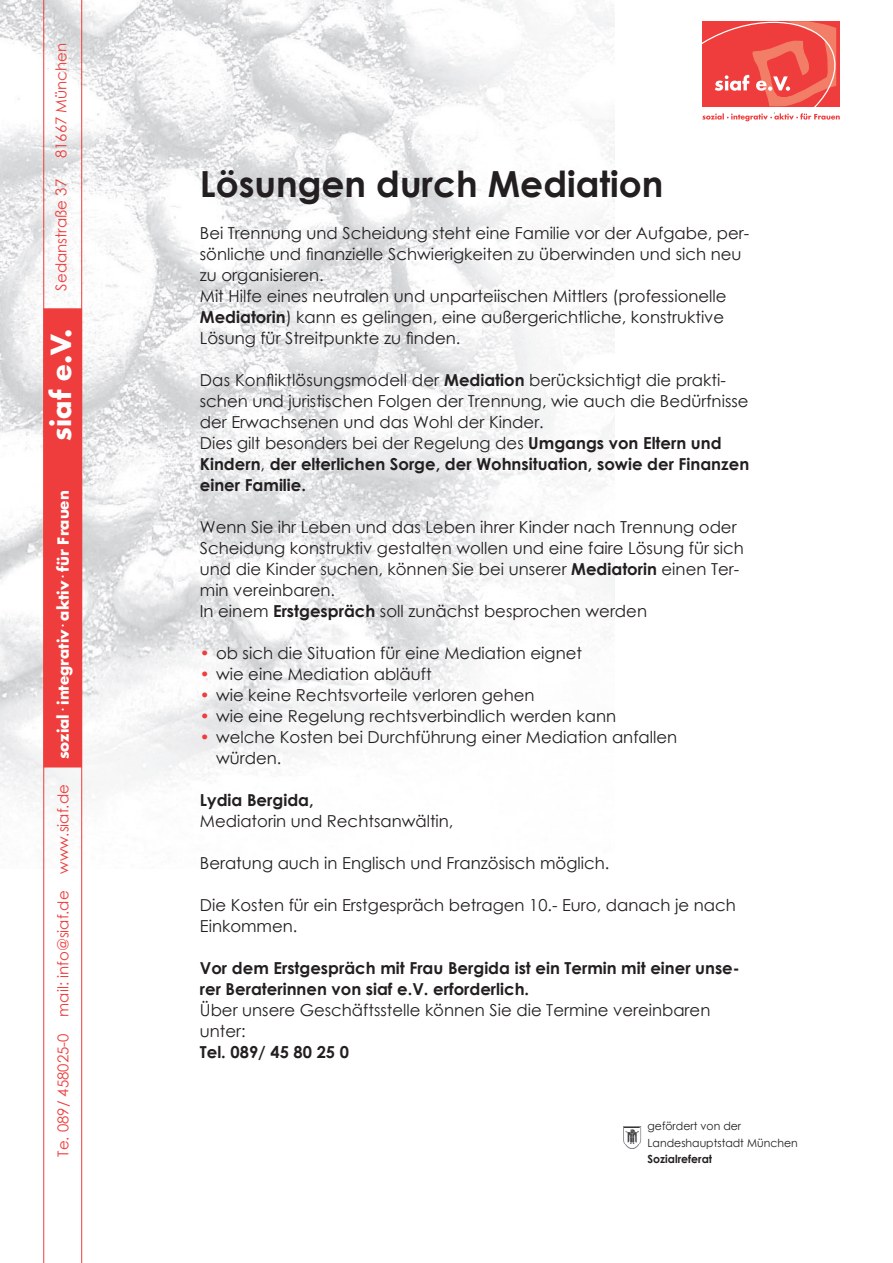
<style>
.page{position:relative;width:893px;height:1263px;background:#fff}
.page>*{position:absolute;margin:0;border:0;box-sizing:border-box;transform-origin:0 0}
.t1{font:700 36px "Century Gothic";color:#231f20}
.t2{font:700 27px "Futura";color:#fff}
.t3{font:16.5px/21px "Century Gothic";color:#231f20}
.t4{font:700 16.5px/21px "Century Gothic";color:#231f20}
.t5{font:15px "Century Gothic";color:#ee3d3c}
.t6{font:700 15px "Futura";color:#fff}
.t7{font:11.25px/16.5px "Century Gothic";color:#231f20}
.t8{font:700 11.25px "Century Gothic";color:#231f20}
.s1{font-weight:700}
.s2{color:#ee3d3c}
</style>
<div class="page">
<img style="left:0;top:0;width:614px;height:868px">
<img style="left:623px;top:1127px;width:19px;height:21px">
<svg style="left:624px;top:1127px;width:16px;height:1px"></svg>
<div style="left:43px;top:308px;width:39px;height:459px;background:#ee3d3c"></div>
<hr style="left:81px;top:0;width:1px;height:1263px;background:#ee3d3c">
<hr style="left:43px;top:0;width:1px;height:1263px;background:#ee3d3c">
<svg style="left:702px;top:21px;width:138px;height:100px;background:#f16864"></svg>
<p class="t5" style="left:51px;top:158px;width:117px;rotate:-90deg">81667 München</p>
<p class="t5" style="left:51px;top:291px;width:113px;rotate:-90deg">Sedanstraße 37</p>
<h2 class="t2" style="left:42px;top:441px;width:113px;rotate:-90deg">siaf e.V.</h2>
<p class="t6" style="left:53px;top:759px;width:270px;rotate:-90deg">sozial <sup>.</sup> integrativ <sup>.</sup> aktiv <sup>.</sup> für Frauen</p>
<p class="t5" style="left:52px;top:1157px;width:374px;rotate:-90deg">Te. 089/ 458025-0 mail: info@siaf.de www.siaf.de</p>
<h1 class="t1" style="left:200px;top:157px;width:465px">Lösungen durch Mediation</h1>
<p class="t3" style="left:200px;top:222px;width:551px">Bei Trennung und Scheidung steht eine Familie vor der Aufgabe, per&shy;sönliche und finanzielle Schwierigkeiten zu überwinden und sich neu zu organisieren.<br>Mit Hilfe eines neutralen und unparteiischen Mittlers (professionelle <span class="s1">Mediatorin</span>) kann es gelingen, eine außergerichtliche, konstruktive Lösung für Streitpunkte zu finden.</p>
<p class="t3" style="left:200px;top:369px;width:551px">Das Konfliktlösungsmodell der <span class="s1">Mediation</span> berücksichtigt die prakti&shy;schen und juristischen Folgen der Trennung, wie auch die Bedürfnisse der Erwachsenen und das Wohl der Kinder.<br>Dies gilt besonders bei der Regelung des <span class="s1">Umgangs von Eltern und Kindern</span>, <span class="s1">der elterlichen Sorge, der Wohnsituation, sowie der Finanzen einer Familie.</span></p>
<p class="t3" style="left:200px;top:516px;width:546px">Wenn Sie ihr Leben und das Leben ihrer Kinder nach Trennung oder Scheidung konstruktiv gestalten wollen und eine faire Lösung für sich und die Kinder suchen, können Sie bei unserer <span class="s1">Mediatorin</span> einen Ter&shy;min vereinbaren.<br>In einem <span class="s1">Erstgespräch</span> soll zunächst besprochen werden</p>
<p class="t3" style="left:200px;top:642px;width:384px"><span class="s2">•</span> ob sich die Situation für eine Mediation eignet</p>
<p class="t3" style="left:200px;top:663px;width:233px"><span class="s2">•</span> wie eine Mediation abläuft</p>
<p class="t3" style="left:200px;top:684px;width:336px"><span class="s2">•</span> wie keine Rechtsvorteile verloren gehen</p>
<p class="t3" style="left:200px;top:705px;width:418px"><span class="s2">•</span> wie eine Regelung rechtsverbindlich werden kann</p>
<p class="t3" style="left:216px;top:726px;width:463px;text-indent:-16px"><span class="s2">•</span> welche Kosten bei Durchführung einer Mediation anfallen würden.</p>
<p class="t4" style="left:200px;top:789px;width:115px">Lydia Bergida,</p>
<p class="t3" style="left:200px;top:810px;width:255px">Mediatorin und Rechtsanwältin,</p>
<p class="t3" style="left:200px;top:852px;width:411px">Beratung auch in Englisch und Französisch möglich.</p>
<p class="t3" style="left:200px;top:894px;width:537px">Die Kosten für ein Erstgespräch betragen 10.- Euro, danach je nach<br>Einkommen.</p>
<p class="t4" style="left:200px;top:957px;width:541px">Vor dem Erstgespräch mit Frau Bergida ist ein Termin mit einer unse&shy;rer Beraterinnen von siaf e.V. erforderlich.</p>
<p class="t3" style="left:200px;top:999px;width:512px">Über unsere Geschäftsstelle können Sie die Termine vereinbaren unter:</p>
<p class="t4" style="left:200px;top:1041px;width:151px">Tel. 089/ 45 80 25 0</p>
<p class="t7" style="left:648px;top:1117px;width:152px">gefördert von der<br>Landeshauptstadt München</p>
<p class="t8" style="left:648px;top:1150px;width:66px">Sozialreferat</p>
</div>
